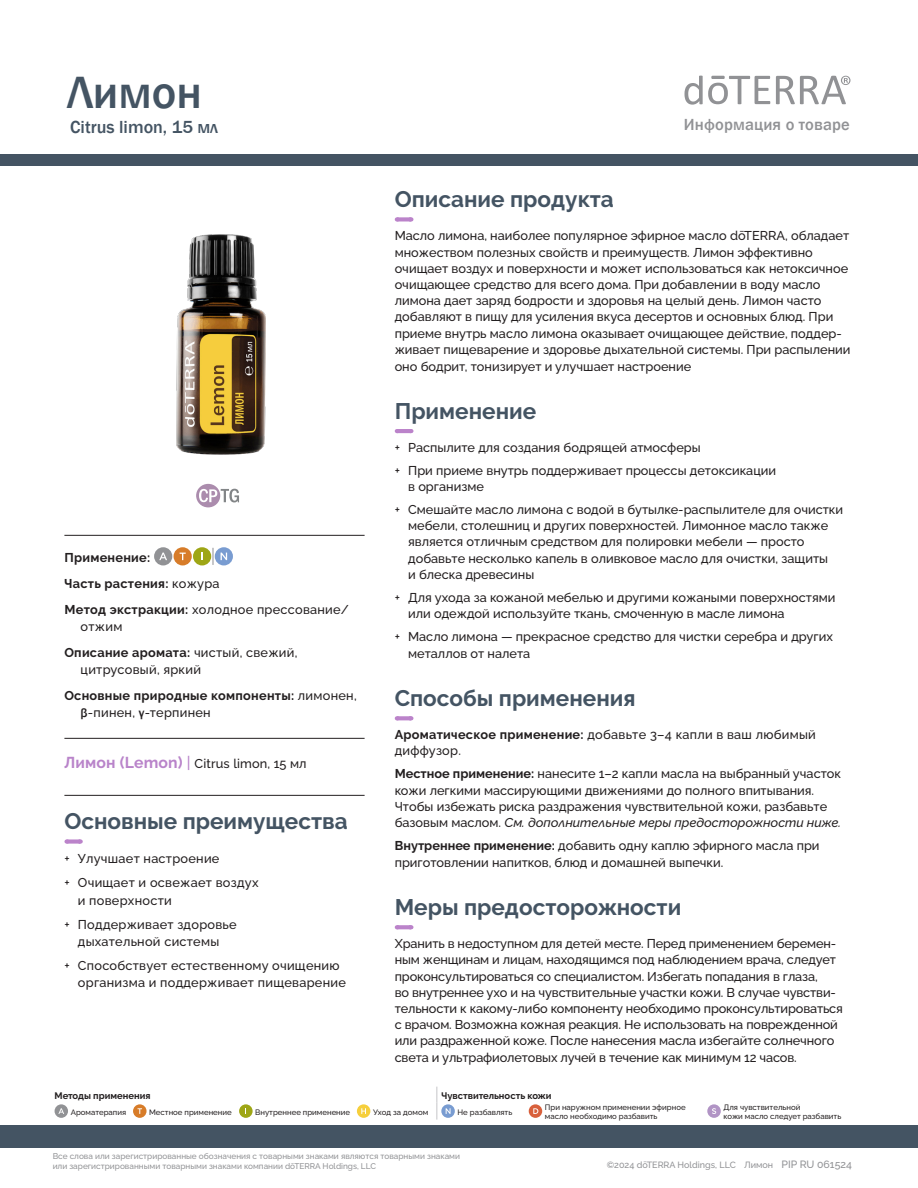
<style>
.page{position:relative;width:918px;height:1188px;background:#fff}
.page>*{position:absolute;margin:0;border:0;box-sizing:border-box;transform-origin:0 0}
.Main_Title{font:500 46.5px "Franklin Gothic";color:#445463}
.Header__Sanctuary_da{font:700 22.5px "Raleway";color:#445463}
.Product_Descriptor_T{font:500 18px "Franklin Gothic";color:#445463}
.t1{font:500 16.5px "Franklin Gothic";letter-spacing:.01em;color:#919295}
.Body{font:12.75px/16.2px "Raleway v 4020 Medium";color:#231f20}
.Directions____body{font:12.75px/16.2px "Raleway v 4020 Medium";color:#231f20}
.Body-2{font:12.75px/17.2px "Raleway v 4020 Medium";letter-spacing:.02em;color:#231f20}
.Oil_Attributes_Panel{font:12.75px/17.2px "Raleway v 4020 Medium";letter-spacing:.02em;color:#231f20}
.Oil_Attributes_Panel-2{font:700 12.75px/17.2px "Raleway";letter-spacing:.02em;color:#231f20}
.Directions____body-2{font:12.75px/16.2px "Raleway v 4020 Medium";letter-spacing:.02em;color:#231f20}
.Tag_Title_Roman__Top{font:12.75px "Raleway v 4020 Medium";letter-spacing:.01em;color:#231f20}
.Oil_Attributes_Top{font:700 12.75px "Raleway";letter-spacing:.02em;color:#231f20}
.t2{font:700 9.45px "Raleway";color:#231f20}
.Footer_Right{font:9px "Raleway v 4020 Medium";color:#919295}
.t3{font:8.25px/9.9px "Raleway v 4020 Medium";color:#919295}
.t4{font:7.8px/9px "Raleway v 4020 Medium";color:#231f20}
.s1{font-family:"Raleway v 4020 Medium";font-weight:400}
.s2{font-family:"Raleway";font-weight:700}
.s3{font-family:"Franklin Gothic";font-weight:500}
.s4{font-family:"Raleway";font-weight:700;font-size:15.75px;color:#b984ca}
.s5{font-family:"Raleway";font-weight:500;font-size:15.75px;color:#b984ca}
.s6{font-style:italic}
.s7{font-size:10.5px}
</style>
<div class="page">
<div style="left:0;top:155px;width:918px;height:11px;background:#445463"></div>
<div style="left:0;top:1125px;width:918px;height:23px;background:#445463"></div>
<svg style="left:776px;top:76px;width:74px;height:28px"></svg>
<svg style="left:684px;top:76px;width:86px;height:29px"></svg>
<svg style="left:436px;top:1087px;width:1px;height:33px"></svg>
<div style="left:55px;top:1104px;width:13px;height:14px;background:#919295;border-radius:50%"></div>
<svg style="left:58px;top:1108px;width:6px;height:6px"></svg>
<div style="left:133px;top:1104px;width:14px;height:14px;background:#d77c29;border-radius:50%"></div>
<svg style="left:138px;top:1108px;width:4px;height:6px"></svg>
<div style="left:239px;top:1104px;width:14px;height:14px;background:#9ea615;border-radius:50%"></div>
<div style="left:357px;top:1104px;width:13px;height:14px;background:#f6cf3c;border-radius:50%"></div>
<svg style="left:361px;top:1108px;width:5px;height:6px"></svg>
<svg style="left:441px;top:1104px;width:14px;height:14px"></svg>
<svg style="left:446px;top:1108px;width:5px;height:6px"></svg>
<div style="left:529px;top:1104px;width:13px;height:14px;background:#d8603c;border-radius:50%"></div>
<svg style="left:533px;top:1108px;width:5px;height:6px"></svg>
<div style="left:707px;top:1104px;width:14px;height:14px;background:#b194c5;border-radius:50%"></div>
<svg style="left:712px;top:1108px;width:4px;height:6px"></svg>
<img style="left:176px;top:234px;width:89px;height:274px">
<hr style="left:64px;top:535px;width:301px;height:1px;background:#231f20">
<hr style="left:64px;top:738px;width:301px;height:1px;background:#231f20">
<hr style="left:64px;top:795px;width:301px;height:1px;background:#231f20">
<div style="left:66px;top:839px;width:14px;height:5px;background:#bb83ca"></div>
<svg style="left:73px;top:839px;width:8px;height:5px"></svg>
<svg style="left:212px;top:548px;width:1px;height:17px"></svg>
<div style="left:154px;top:547px;width:18px;height:18px;background:#919295;border-radius:50%"></div>
<svg style="left:159px;top:553px;width:8px;height:7px"></svg>
<div style="left:174px;top:547px;width:18px;height:18px;background:#d77c29;border-radius:50%"></div>
<svg style="left:180px;top:553px;width:6px;height:7px"></svg>
<div style="left:193px;top:547px;width:18px;height:18px;background:#9ea615;border-radius:50%"></div>
<svg style="left:201px;top:553px;width:2px;height:7px"></svg>
<svg style="left:215px;top:547px;width:18px;height:18px"></svg>
<svg style="left:221px;top:553px;width:6px;height:7px"></svg>
<svg style="left:398px;top:217px;width:6px;height:4px"></svg>
<svg style="left:404px;top:217px;width:7px;height:4px"></svg>
<hr style="left:397px;top:429px;width:13px;height:4px;background:#bb83ca">
<svg style="left:398px;top:716px;width:6px;height:4px"></svg>
<svg style="left:404px;top:716px;width:7px;height:4px"></svg>
<svg style="left:398px;top:925px;width:6px;height:4px"></svg>
<svg style="left:404px;top:925px;width:7px;height:4px"></svg>
<svg style="left:196px;top:484px;width:43px;height:23px"></svg>
<p class="Main_Title" style="left:68px;top:63px;width:136px">Лимон</p>
<p class="Product_Descriptor_T" style="left:70px;top:116px;width:149px">Citrus limon, 15 мл</p>
<p class="Oil_Attributes_Top" style="left:64px;top:551px;width:87px">Применение:</p>
<p class="Oil_Attributes_Panel-2" style="left:64px;top:575px;width:157px">Часть растения: <span class="s1">кожура</span></p>
<p class="Oil_Attributes_Panel" style="left:81px;top:600px;width:270px;text-indent:-16px"><span class="s2">Метод экстракции:</span> холодное прессование/ отжим</p>
<p class="Oil_Attributes_Panel" style="left:81px;top:643px;width:218px;text-indent:-16px"><span class="s2">Описание аромата:</span> чистый, свежий, цитрусовый, яркий</p>
<p class="Oil_Attributes_Panel-2" style="left:81px;top:687px;width:278px;text-indent:-16px">Основные природные компоненты: <span class="s1">лимонен, </span><span class="s3">β</span><span class="s1">-пинен,</span> <span class="s3">γ</span><span class="s1">-терпинен</span></p>
<p class="Tag_Title_Roman__Top" style="left:64px;top:753px;width:244px"><span class="s4">Лимон (Lemon)</span> <span class="s5">|</span> Citrus limon, 15 мл</p>
<p class="Header__Sanctuary_da" style="left:64px;top:808px;width:285px">Основные преимущества</p>
<p class="Body-2" style="left:64px;top:849px;width:157px">+ Улучшает настроение</p>
<p class="Body-2" style="left:78px;top:873px;width:182px;text-indent:-14px">+ Очищает и освежает воздух и поверхности</p>
<p class="Body-2" style="left:64px;top:914px;width:174px;text-align:center">+ Поддерживает здоровье дыхательной системы</p>
<p class="Body-2" style="left:78px;top:956px;width:269px;text-indent:-14px">+ Способствует естественному очищению организма и поддерживает пищеварение</p>
<p class="t1" style="left:684px;top:114px;width:167px">Информация о товаре</p>
<p class="Header__Sanctuary_da" style="left:395px;top:186px;width:221px">Описание продукта</p>
<p class="Body" style="left:395px;top:226px;width:457px">Масло лимона, наиболее популярное эфирное масло dōTERRA, обладает множеством полезных свойств и преимуществ. Лимон эффективно очищает воздух и поверхности и может использоваться как нетоксичное очищающее средство для всего дома. При добавлении в воду масло лимона дает заряд бодрости и здоровья на целый день. Лимон часто добавляют в пищу для усиления вкуса десертов и основных блюд. При приеме внутрь масло лимона оказывает очищающее действие, поддер&shy;живает пищеварение и здоровье дыхательной системы. При распылении оно бодрит, тонизирует и улучшает настроение</p>
<p class="Header__Sanctuary_da" style="left:395px;top:398px;width:143px">Применение</p>
<p class="Body" style="left:395px;top:438px;width:308px">+ Распылите для создания бодрящей атмосферы</p>
<p class="Body" style="left:408px;top:461px;width:369px;text-indent:-14px">+ При приеме внутрь поддерживает процессы детоксикации в организме</p>
<p class="Body" style="left:408px;top:500px;width:437px;text-indent:-14px">+ Смешайте масло лимона с водой в бутылке-распылителе для очистки мебели, столешниц и других поверхностей. Лимонное масло также является отличным средством для полировки мебели — просто добавьте несколько капель в оливковое масло для очистки, защиты<br>и блеска древесины</p>
<p class="Body" style="left:408px;top:588px;width:429px;text-indent:-14px">+ Для ухода за кожаной мебелью и другими кожаными поверхностями или одеждой используйте ткань, смоченную в масле лимона</p>
<p class="Body" style="left:408px;top:627px;width:426px;line-height:17.2px;text-indent:-14px">+ Масло лимона — прекрасное средство для чистки серебра и других металлов от налета</p>
<p class="Header__Sanctuary_da" style="left:395px;top:685px;width:242px">Способы применения</p>
<p class="Directions____body-2" style="left:395px;top:725px;width:423px"><span class="s2">Ароматическое применение:</span> добавьте 3–4 капли в ваш любимый диффузор.</p>
<p class="Directions____body" style="left:395px;top:764px;width:448px"><span class="s2">Местное применение:</span> нанесите 1–2 капли масла на выбранный участок кожи легкими массирующими движениями до полного впитывания.<br>Чтобы избежать риска раздражения чувствительной кожи, разбавьте базовым маслом. <span class="s6">См. дополнительные меры предосторожности ниже.</span></p>
<p class="Directions____body" style="left:395px;top:835px;width:426px;line-height:17.2px"><span class="s2">Внутреннее применение:</span> добавить одну каплю эфирного масла при приготовлении напитков, блюд и домашней выпечки.</p>
<p class="Header__Sanctuary_da" style="left:395px;top:894px;width:288px">Меры предосторожности</p>
<p class="Body" style="left:395px;top:934px;width:450px">Хранить в недоступном для детей месте. Перед применением беремен&shy;ным женщинам и лицам, находящимся под наблюдением врача, следует проконсультироваться со специалистом. Избегать попадания в глаза,<br>во внутреннее ухо и на чувствительные участки кожи. В случае чувстви&shy;тельности к какому-либо компоненту необходимо проконсультироваться с врачом. Возможна кожная реакция. Не использовать на поврежденной или раздраженной коже. После нанесения масла избегайте солнечного света и ультрафиолетовых лучей в течение как минимум 12 часов.</p>
<p class="t2" style="left:55px;top:1090px;width:97px">Методы применения</p>
<p class="t2" style="left:441px;top:1090px;width:112px">Чувствительность кожи</p>
<p class="t4" style="left:71px;top:1107px;width:57px">Ароматерапия</p>
<p class="t4" style="left:149px;top:1107px;width:84px">Местное применение</p>
<p class="t4" style="left:255px;top:1107px;width:96px">Внутреннее применение</p>
<p class="t4" style="left:373px;top:1107px;width:57px">Уход за домом</p>
<p class="t4" style="left:458px;top:1107px;width:56px">Не разбавлять</p>
<p class="t4" style="left:545px;top:1102px;width:142px">При наружном применении эфирное масло необходимо разбавить</p>
<p class="t4" style="left:724px;top:1102px;width:119px">Для чувствительной<br>кожи масло следует разбавить</p>
<p class="t3" style="left:53px;top:1151px;width:409px">Все слова или зарегистрированные обозначения с товарными знаками являются товарными знаками или зарегистрированными товарными знаками компании dōTERRA Holdings, LLC</p>
<p class="Footer_Right" style="left:607px;top:1158px;width:247px">©2024 dōTERRA Holdings, LLC Лимон <span class="s7">PIP RU 061524</span></p>
</div>
